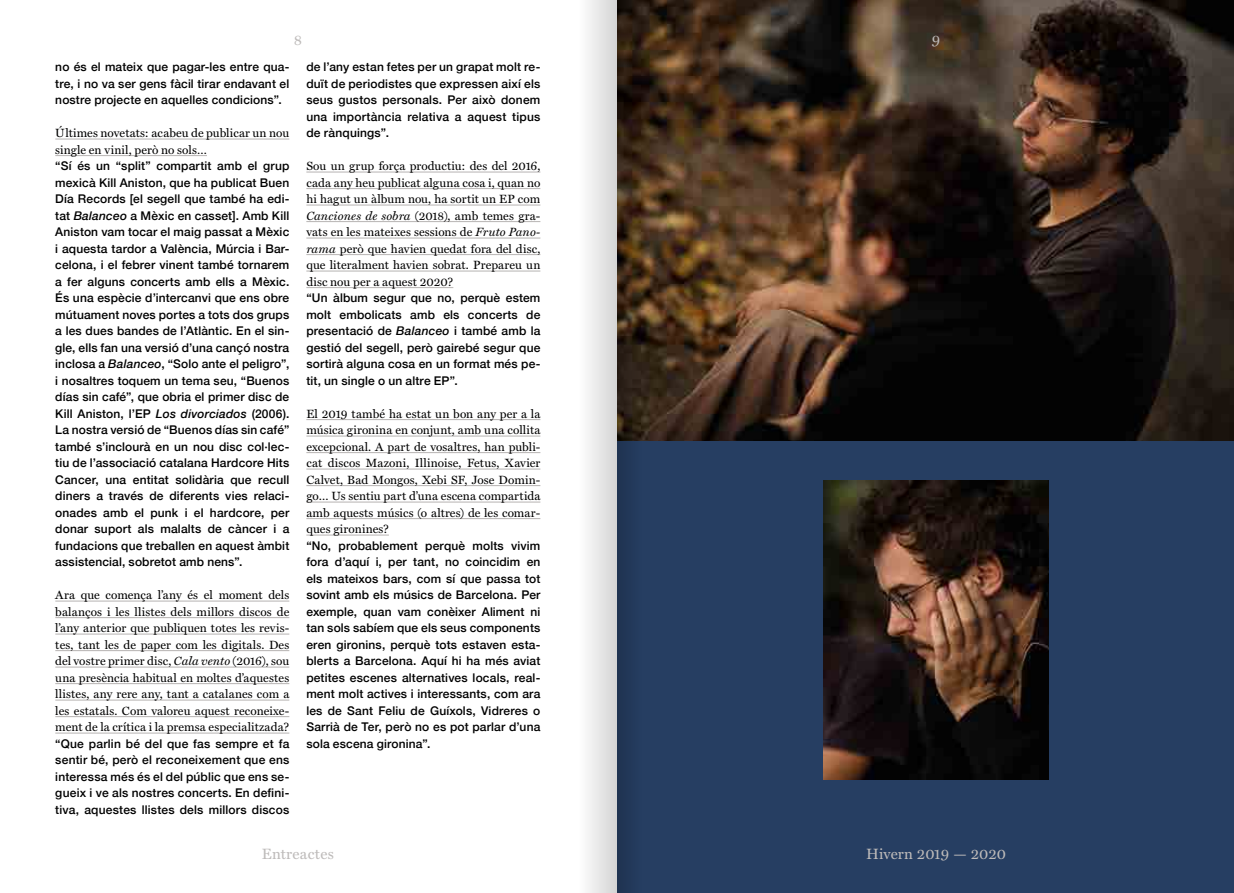
<style>
.page{position:relative;width:1234px;height:893px;background:#fff}
.page>*{position:absolute;margin:0;border:0;box-sizing:border-box;transform-origin:0 0}
.t1{font:15px "Miller Text";letter-spacing:.01em;color:#bebbba}
.t2{font:500 12px/16.5px "Helvetica Neue";letter-spacing:.015em;color:#000;text-align:justify}
.t3{font:12px/16.5px "Miller Text";letter-spacing:.01em;color:#000;text-align:justify}
.s1{font-style:italic}
</style>
<div class="page">
<div style="left:617px;top:440px;width:616px;height:453px;background:#263e62"></div>
<img style="left:653px;top:0;width:580px;height:440px">
<img style="left:823px;top:480px;width:225px;height:300px">
<hr style="left:55px;top:138px;width:234px;height:2px;background:#bebbba">
<hr style="left:55px;top:155px;width:152px;height:1px;background:#bebbba">
<hr style="left:55px;top:600px;width:234px;height:2px;background:#bebbba">
<hr style="left:55px;top:617px;width:234px;height:1px;background:#bebbba">
<hr style="left:55px;top:633px;width:234px;height:2px;background:#bebbba">
<hr style="left:55px;top:650px;width:234px;height:1px;background:#bebbba">
<hr style="left:55px;top:666px;width:234px;height:2px;background:#bebbba">
<hr style="left:55px;top:683px;width:234px;height:1px;background:#bebbba">
<hr style="left:55px;top:699px;width:234px;height:2px;background:#bebbba">
<hr style="left:55px;top:716px;width:234px;height:1px;background:#bebbba">
<hr style="left:55px;top:732px;width:234px;height:2px;background:#bebbba">
<hr style="left:306px;top:171px;width:234px;height:2px;background:#bebbba">
<hr style="left:306px;top:188px;width:234px;height:1px;background:#bebbba">
<hr style="left:306px;top:204px;width:234px;height:2px;background:#bebbba">
<hr style="left:306px;top:221px;width:234px;height:1px;background:#bebbba">
<hr style="left:306px;top:237px;width:234px;height:2px;background:#bebbba">
<hr style="left:306px;top:254px;width:234px;height:1px;background:#bebbba">
<hr style="left:306px;top:270px;width:234px;height:2px;background:#bebbba">
<hr style="left:306px;top:287px;width:147px;height:1px;background:#bebbba">
<hr style="left:306px;top:419px;width:234px;height:1px;background:#bebbba">
<hr style="left:306px;top:435px;width:234px;height:2px;background:#bebbba">
<hr style="left:306px;top:452px;width:234px;height:1px;background:#bebbba">
<hr style="left:306px;top:468px;width:234px;height:2px;background:#bebbba">
<hr style="left:306px;top:485px;width:234px;height:1px;background:#bebbba">
<hr style="left:306px;top:501px;width:234px;height:2px;background:#bebbba">
<hr style="left:306px;top:518px;width:234px;height:1px;background:#bebbba">
<hr style="left:306px;top:534px;width:83px;height:2px;background:#bebbba">
<svg style="left:617px;top:0;width:36px;height:893px"></svg>
<div style="left:559px;top:0;width:57px;height:893px;background:linear-gradient(to right,#fff,#dadada)"></div>
<p class="t1" style="left:293px;top:31px;width:10px">8</p>
<p class="t1" style="left:931px;top:31px;width:10px">9</p>
<p class="t2" style="left:55px;top:58px;width:235px">no és el mateix que pagar-les entre qua&shy;tre, i no va ser gens fàcil tirar endavant el nostre projecte en aquelles condicions”.</p>
<p class="t3" style="left:55px;top:125px;width:235px">Últimes novetats: acabeu de publicar un nou single en vinil, però no sols…</p>
<p class="t2" style="left:55px;top:157px;width:235px">“Sí és un “split” compartit amb el grup mexicà Kill Aniston, que ha publicat Buen Día Records [el segell que també ha edi&shy;tat <span class="s1">Balanceo</span> a Mèxic en casset]. Amb Kill Aniston vam tocar el maig passat a Mèxic i aquesta tardor a València, Múrcia i Bar&shy;celona, i el febrer vinent també tornarem a fer alguns concerts amb ells a Mèxic.<br>És una espècie d’intercanvi que ens obre mútuament noves portes a tots dos grups a les dues bandes de l’Atlàntic. En el sin&shy;gle, ells fan una versió d’una cançó nostra inclosa a <span class="s1">Balanceo</span>, “Solo ante el peligro”, i nosaltres toquem un tema seu, “Buenos días sin café”, que obria el primer disc de Kill Aniston, l’EP <span class="s1">Los divorciados</span> (2006).<br>La nostra versió de “Buenos días sin café” també s’inclourà en un nou disc col·lec&shy;tiu de l’associació catalana Hardcore Hits Cancer, una entitat solidària que recull diners a través de diferents vies relaci&shy;onades amb el punk i el hardcore, per donar suport als malalts de càncer i a fundacions que treballen en aquest àmbit assistencial, sobretot amb nens”.</p>
<p class="t3" style="left:55px;top:587px;width:235px">Ara que comença l’any és el moment dels balanços i les llistes dels millors discos de l’any anterior que publiquen totes les revis&shy;tes, tant les de paper com les digitals. Des del vostre primer disc, <span class="s1">Cala vento</span> (2016), sou una presència habitual en moltes d’aquestes llistes, any rere any, tant a catalanes com a les estatals. Com valoreu aquest reconeixe&shy;ment de la crítica i la premsa especialitzada?</p>
<p class="t2" style="left:55px;top:735px;width:235px">“Que parlin bé del que fas sempre et fa sentir bé, però el reconeixement que ens interessa més és el del públic que ens se&shy;gueix i ve als nostres concerts. En defini&shy;tiva, aquestes llistes dels millors discos</p>
<p class="t2" style="left:306px;top:58px;width:235px">de l’any estan fetes per un grapat molt re&shy;duït de periodistes que expressen així els seus gustos personals. Per això donem una importància relativa a aquest tipus de rànquings”.</p>
<p class="t3" style="left:306px;top:158px;width:235px">Sou un grup força productiu: des del 2016, cada any heu publicat alguna cosa i, quan no hi hagut un àlbum nou, ha sortit un EP com <span class="s1">Canciones de sobra</span> (2018), amb temes gra&shy;vats en les mateixes sessions de <span class="s1">Fruto Pano&shy;rama</span> però que havien quedat fora del disc, que literalment havien sobrat. Prepareu un disc nou per a aquest 2020?</p>
<p class="t2" style="left:306px;top:289px;width:235px">“Un àlbum segur que no, perquè estem molt embolicats amb els concerts de presentació de <span class="s1">Balanceo</span> i també amb la gestió del segell, però gairebé segur que sortirà alguna cosa en un format més pe&shy;tit, un single o un altre EP”.</p>
<p class="t3" style="left:306px;top:405px;width:235px">El 2019 també ha estat un bon any per a la música gironina en conjunt, amb una collita excepcional. A part de vosaltres, han publi&shy;cat discos Mazoni, Illinoise, Fetus, Xavier Calvet, Bad Mongos, Xebi SF, Jose Domin&shy;go… Us sentiu part d’una escena compartida amb aquests músics (o altres) de les comar&shy;ques gironines?</p>
<p class="t2" style="left:306px;top:537px;width:235px">“No, probablement perquè molts vivim fora d’aquí i, per tant, no coincidim en els mateixos bars, com sí que passa tot sovint amb els músics de Barcelona. Per exemple, quan vam conèixer Aliment ni tan sols sabíem que els seus components eren gironins, perquè tots estaven esta&shy;blerts a Barcelona. Aquí hi ha més aviat petites escenes alternatives locals, real&shy;ment molt actives i interessants, com ara les de Sant Feliu de Guíxols, Vidreres o Sarrià de Ter, però no es pot parlar d’una sola escena gironina”.</p>
<p class="t1" style="left:262px;top:845px;width:73px">Entreactes</p>
<p class="t1" style="left:866px;top:845px;width:141px">Hivern 2019 — 2020</p>
</div>
